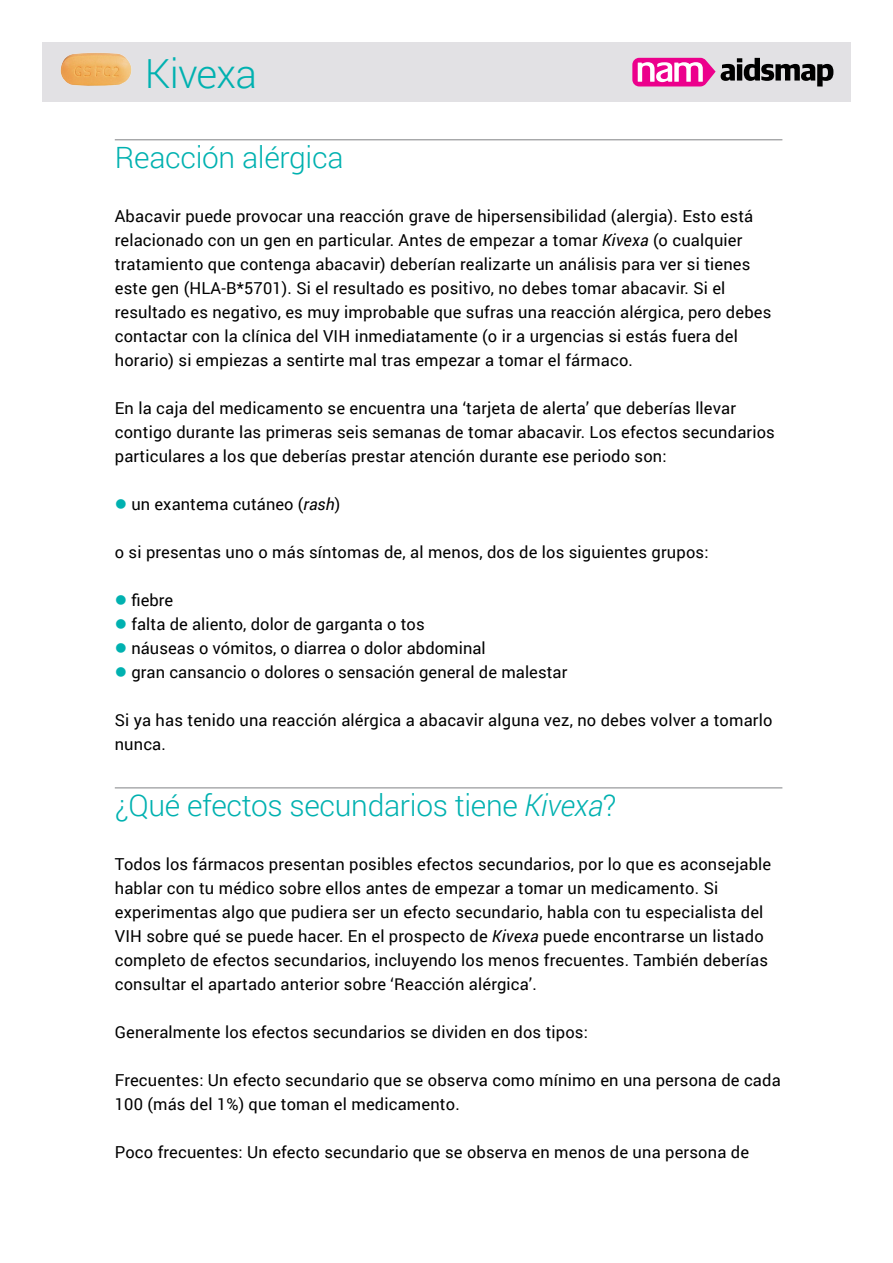
<style>
.page{position:relative;width:893px;height:1263px;background:#fff}
.page>*{position:absolute;margin:0;border:0;box-sizing:border-box;transform-origin:0 0}
.t1{font:300 40.2px "Roboto";letter-spacing:-.02em;color:#00b1b0}
.t2{font:300 30px "Roboto";letter-spacing:-.01em;color:#00b1b0}
.t3{font:16.5px/24px "Roboto";letter-spacing:.01em;color:#000}
.s1{font-style:italic}
</style>
<div class="page">
<hr style="left:115px;top:140px;width:667px;height:1px;background:#808285">
<hr style="left:115px;top:788px;width:667px;height:1px;background:#808285">
<div style="left:42px;top:42px;width:809px;height:60px;background:#e2e1e4"></div>
<svg style="left:632px;top:58px;width:201px;height:29px"></svg>
<img style="left:60px;top:53px;width:72px;height:33px">
<h1 class="t1" style="left:145px;top:46px;width:114px">Kivexa</h1>
<h2 class="t2" style="left:115px;top:137px;width:230px">Reacción alérgica</h2>
<p class="t3" style="left:115px;top:204px;width:658px">Abacavir puede provocar una reacción grave de hipersensibilidad (alergia). Esto está relacionado con un gen en particular. Antes de empezar a tomar <span class="s1">Kivexa</span> (o cualquier tratamiento que contenga abacavir) deberían realizarte un análisis para ver si tienes este gen (HLA-B*5701). Si el resultado es positivo, no debes tomar abacavir. Si el resultado es negativo, es muy improbable que sufras una reacción alérgica, pero debes contactar con la clínica del VIH inmediatamente (o ir a urgencias si estás fuera del horario) si empiezas a sentirte mal tras empezar a tomar el fármaco.</p>
<p class="t3" style="left:115px;top:396px;width:662px">En la caja del medicamento se encuentra una ‘tarjeta de alerta’ que deberías llevar contigo durante las primeras seis semanas de tomar abacavir. Los efectos secundarios particulares a los que deberías prestar atención durante ese periodo son:</p>
<p class="t3" style="left:131px;top:492px;width:210px">un exantema cutáneo (<span class="s1">rash</span>)</p>
<p class="t3" style="left:115px;top:540px;width:595px">o si presentas uno o más síntomas de, al menos, dos de los siguientes grupos:</p>
<p class="t3" style="left:131px;top:588px;width:438px">fiebre<br>falta de aliento, dolor de garganta o tos<br>náuseas o vómitos, o diarrea o dolor abdominal<br>gran cansancio o dolores o sensación general de malestar</p>
<p class="t3" style="left:115px;top:708px;width:659px">Si ya has tenido una reacción alérgica a abacavir alguna vez, no debes volver a tomarlo nunca.</p>
<h2 class="t2" style="left:115px;top:785px;width:503px">¿Qué efectos secundarios tiene <span class="s1">Kivexa</span>?</h2>
<p class="t3" style="left:115px;top:852px;width:658px">Todos los fármacos presentan posibles efectos secundarios, por lo que es aconsejable hablar con tu médico sobre ellos antes de empezar a tomar un medicamento. Si experimentas algo que pudiera ser un efecto secundario, habla con tu especialista del VIH sobre qué se puede hacer. En el prospecto de <span class="s1">Kivexa</span> puede encontrarse un listado completo de efectos secundarios, incluyendo los menos frecuentes. También deberías consultar el apartado anterior sobre ‘Reacción alérgica’.</p>
<p class="t3" style="left:115px;top:1020px;width:475px">Generalmente los efectos secundarios se dividen en dos tipos:</p>
<p class="t3" style="left:115px;top:1068px;width:667px">Frecuentes: Un efecto secundario que se observa como mínimo en una persona de cada<br>100 (más del 1%) que toman el medicamento.</p>
<p class="t3" style="left:115px;top:1140px;width:636px">Poco frecuentes: Un efecto secundario que se observa en menos de una persona de</p>
</div>
